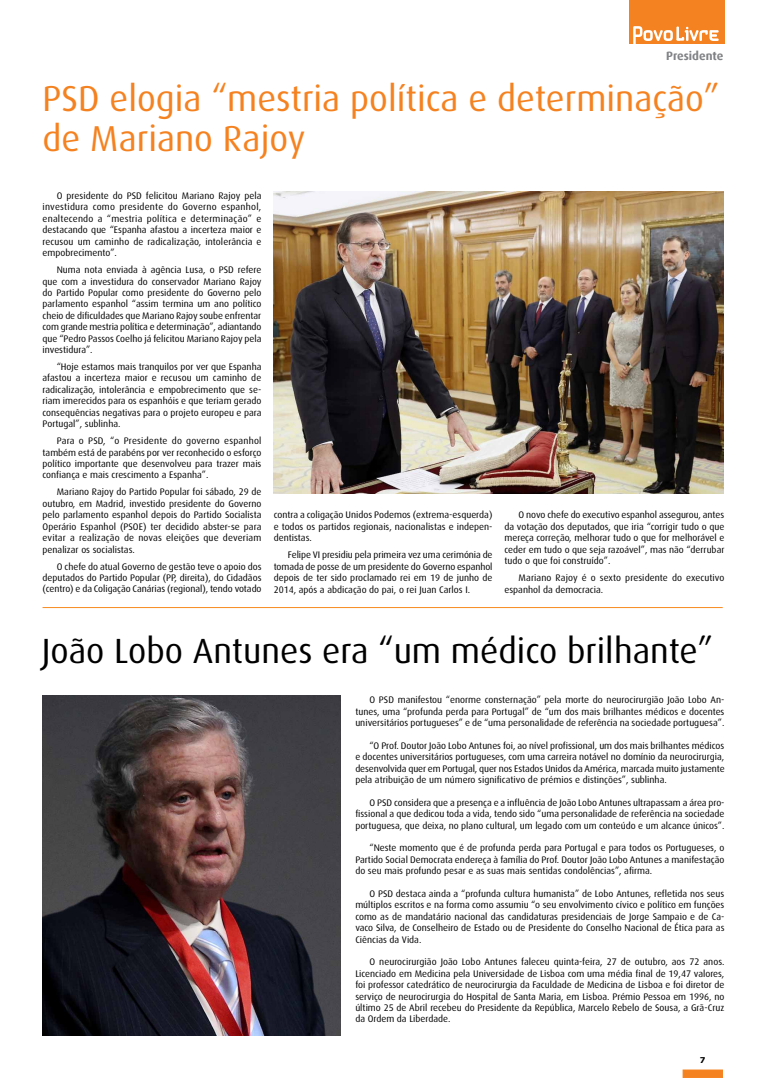
<style>
.page{position:relative;width:766px;height:1078px;background:#fff}
.page>*{position:absolute;margin:0;border:0;box-sizing:border-box;transform-origin:0 0}
.t1{font:36px/40px "Dax";color:#f58220}
.t2{font:35px "Dax";color:#000}
.t3{font:700 12px "Dax";color:#808285}
.t4{font:9.5px/11.4px "Dax";color:#000;text-align:justify}
.t5{font:700 8px "Verdana";color:#000}
</style>
<div class="page">
<div style="left:682px;top:1069px;width:40px;height:8px;background:#f58220;border:1px solid #f58220"></div>
<img style="left:274px;top:191px;width:449px;height:302px">
<img style="left:43px;top:695px;width:297px;height:340px">
<hr style="left:43px;top:607px;width:679px;height:1px;background:#f68b1f">
<div style="left:628px;top:0;width:96px;height:44px;background:#f58220"></div>
<svg style="left:633px;top:26px;width:85px;height:18px"></svg>
<p class="t3" style="left:666px;top:49px;width:59px">Presidente</p>
<h1 class="t1" style="left:43px;top:79px;width:678px">PSD elogia “mestria política e determinação” de Mariano Rajoy</h1>
<p class="t4" style="left:43px;top:190px;width:220px;text-indent:14px">O presidente do PSD felicitou Mariano Rajoy pela investidura como presidente do Governo espanhol, enaltecendo a “mestria política e determinação” e destacando que “Espanha afastou a incerteza maior e recusou um caminho de radicalização, intolerância e empobrecimento”.</p>
<p class="t4" style="left:43px;top:264px;width:220px;text-indent:14px">Numa nota enviada à agência Lusa, o PSD refere que com a investidura do conservador Mariano Rajoy do Partido Popular como presidente do Governo pelo parlamento espanhol “assim termina um ano político cheio de dificuldades que Mariano Rajoy soube enfrentar com grande mestria política e determinação”, adiantando que “Pedro Passos Coelho já felicitou Mariano Rajoy pela investidura”.</p>
<p class="t4" style="left:43px;top:361px;width:220px;text-indent:14px">“Hoje estamos mais tranquilos por ver que Espanha afastou a incerteza maior e recusou um caminho de radicalização, intolerância e empobrecimento que se&shy;riam imerecidos para os espanhóis e que teriam gerado consequências negativas para o projeto europeu e para Portugal”, sublinha.</p>
<p class="t4" style="left:43px;top:435px;width:220px;text-indent:14px">Para o PSD, “o Presidente do governo espanhol também está de parabéns por ver reconhecido o esforço político importante que desenvolveu para trazer mais confiança e mais crescimento a Espanha”.</p>
<p class="t4" style="left:43px;top:486px;width:220px;text-indent:14px">Mariano Rajoy do Partido Popular foi sábado, 29 de outubro, em Madrid, investido presidente do Governo pelo parlamento espanhol depois do Partido Socialista Operário Espanhol (PSOE) ter decidido abster-se para evitar a realização de novas eleições que deveriam penalizar os socialistas.</p>
<p class="t4" style="left:43px;top:560px;width:220px;text-indent:14px">O chefe do atual Governo de gestão teve o apoio dos deputados do Partido Popular (PP, direita), do Cidadãos (centro) e da Coligação Canárias (regional), tendo votado</p>
<p class="t4" style="left:274px;top:509px;width:220px">contra a coligação Unidos Podemos (extrema-esquerda) e todos os partidos regionais, nacionalistas e indepen&shy;dentistas.</p>
<p class="t4" style="left:274px;top:549px;width:220px;text-indent:14px">Felipe VI presidiu pela primeira vez uma cerimónia de tomada de posse de um presidente do Governo espanhol depois de ter sido proclamado rei em 19 de junho de 2014, após a abdicação do pai, o rei Juan Carlos I.</p>
<p class="t4" style="left:504px;top:509px;width:221px;text-indent:14px">O novo chefe do executivo espanhol assegurou, antes da votação dos deputados, que iria “corrigir tudo o que mereça correção, melhorar tudo o que for melhorável e ceder em tudo o que seja razoável”, mas não “derrubar tudo o que foi construído”.</p>
<p class="t4" style="left:504px;top:572px;width:221px;text-indent:14px">Mariano Rajoy é o sexto presidente do executivo espanhol da democracia.</p>
<h2 class="t2" style="left:42px;top:631px;width:673px">João Lobo Antunes era “um médico brilhante”</h2>
<p class="t4" style="left:355px;top:694px;width:370px;text-indent:14px">O PSD manifestou “enorme consternação” pela morte do neurocirurgião João Lobo An&shy;tunes, uma “profunda perda para Portugal” de “um dos mais brilhantes médicos e docentes universitários portugueses” e de “uma personalidade de referência na sociedade portuguesa”.</p>
<p class="t4" style="left:355px;top:739px;width:371px;text-indent:14px">“O Prof. Doutor João Lobo Antunes foi, ao nível profissional, um dos mais brilhantes médicos e docentes universitários portugueses, com uma carreira notável no domínio da neurocirurgia, desenvolvida quer em Portugal, quer nos Estados Unidos da América, marcada muito justamente pela atribuição de um número significativo de prémios e distinções”, sublinha.</p>
<p class="t4" style="left:355px;top:796px;width:370px;text-indent:14px">O PSD considera que a presença e a influência de João Lobo Antunes ultrapassam a área pro&shy;fissional a que dedicou toda a vida, tendo sido “uma personalidade de referência na sociedade portuguesa, que deixa, no plano cultural, um legado com um conteúdo e um alcance únicos”.</p>
<p class="t4" style="left:355px;top:842px;width:370px;text-indent:14px">“Neste momento que é de profunda perda para Portugal e para todos os Portugueses, o Partido Social Democrata endereça à família do Prof. Doutor João Lobo Antunes a manifestação do seu mais profundo pesar e as suas mais sentidas condolências”, afirma.</p>
<p class="t4" style="left:355px;top:887px;width:370px;text-indent:14px">O PSD destaca ainda a “profunda cultura humanista” de Lobo Antunes, refletida nos seus múltiplos escritos e na forma como assumiu “o seu envolvimento cívico e político em funções como as de mandatário nacional das candidaturas presidenciais de Jorge Sampaio e de Ca&shy;vaco Silva, de Conselheiro de Estado ou de Presidente do Conselho Nacional de Ética para as Ciências da Vida.</p>
<p class="t4" style="left:355px;top:956px;width:370px;text-indent:14px">O neurocirurgião João Lobo Antunes faleceu quinta-feira, 27 de outubro, aos 72 anos.<br>Licenciado em Medicina pela Universidade de Lisboa com uma média final de 19,47 valores, foi professor catedrático de neurocirurgia da Faculdade de Medicina de Lisboa e foi diretor de serviço de neurocirurgia do Hospital de Santa Maria, em Lisboa. Prémio Pessoa em 1996, no último 25 de Abril recebeu do Presidente da República, Marcelo Rebelo de Sousa, a Grã-Cruz da Ordem da Liberdade.</p>
<p class="t5" style="left:699px;top:1054px;width:7px">7</p>
</div>
